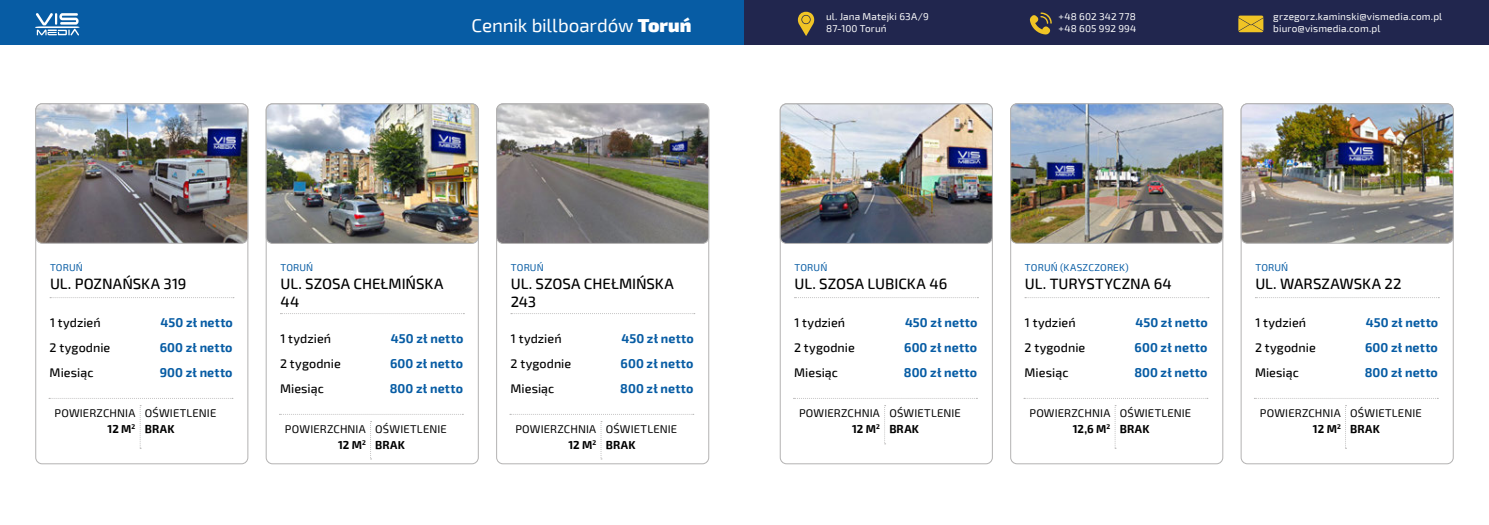
<style>
.page{position:relative;width:1489px;height:525px;background:#fff}
.page>*{position:absolute;margin:0;border:0;box-sizing:border-box;transform-origin:0 0}
.t1{font:18.75px "Exo 2";letter-spacing:-.01em;color:#fff}
.t2{font:500 15px/18px "Exo 2";color:#000}
.t3{font:700 12.5px/25.1px "Exo 2";letter-spacing:.01em;color:#075ca4;text-align:justify}
.t4{font:500 12.5px/25.1px "Exo 2";letter-spacing:.005em;color:#000}
.t5{font:11.25px/16.6px "Exo 2";letter-spacing:.015em;color:#000;text-align:right}
.t6{font:700 11.25px "Exo 2";letter-spacing:.025em;color:#000}
.t7{font:10px/12px "Exo 2";letter-spacing:.015em;color:#fff}
.t8{font:10px "Exo 2";letter-spacing:.015em;color:#075ca4}
.s1{font-weight:900}
.s2{font-weight:700}
</style>
<div class="page">
<div style="left:0;top:0;width:1488px;height:45px;background:#075ca4"></div>
<svg style="left:35px;top:13px;width:45px;height:22px"></svg>
<div style="left:744px;top:0;width:744px;height:45px;background:#21264e"></div>
<svg style="left:1238px;top:16px;width:25px;height:16px"></svg>
<svg style="left:1029px;top:12px;width:22px;height:23px"></svg>
<svg style="left:797px;top:12px;width:17px;height:24px"></svg>
<svg style="left:280px;top:313px;width:184px;height:1px"></svg>
<svg style="left:279px;top:414px;width:184px;height:1px"></svg>
<svg style="left:370px;top:421px;width:1px;height:38px"></svg>
<img style="left:266px;top:104px;width:212px;height:139px">
<div style="left:266px;top:104px;width:212px;height:139px;border:1px solid #b3b2b2;border-radius:6px"></div>
<svg style="left:794px;top:297px;width:184px;height:1px"></svg>
<svg style="left:793px;top:398px;width:184px;height:1px"></svg>
<svg style="left:884px;top:405px;width:1px;height:39px"></svg>
<img style="left:780px;top:104px;width:212px;height:139px">
<div style="left:780px;top:104px;width:212px;height:139px;border:1px solid #b3b2b2;border-radius:6px"></div>
<svg style="left:511px;top:313px;width:183px;height:1px"></svg>
<svg style="left:510px;top:414px;width:183px;height:1px"></svg>
<svg style="left:600px;top:421px;width:2px;height:38px"></svg>
<img style="left:496px;top:104px;width:212px;height:139px">
<div style="left:496px;top:104px;width:213px;height:139px;border:1px solid #b3b2b2;border-radius:6px"></div>
<svg style="left:50px;top:297px;width:184px;height:1px"></svg>
<svg style="left:49px;top:398px;width:184px;height:1px"></svg>
<svg style="left:140px;top:405px;width:1px;height:43px"></svg>
<img style="left:36px;top:105px;width:212px;height:138px">
<div style="left:35px;top:103px;width:213px;height:140px;border:1px solid #b3b2b2;border-radius:6px"></div>
<svg style="left:1024px;top:297px;width:184px;height:1px"></svg>
<svg style="left:1023px;top:398px;width:184px;height:1px"></svg>
<svg style="left:1114px;top:405px;width:1px;height:43px"></svg>
<img style="left:1010px;top:104px;width:212px;height:139px">
<div style="left:1010px;top:103px;width:212px;height:140px;border:1px solid #b3b2b2;border-radius:6px"></div>
<svg style="left:1255px;top:297px;width:184px;height:1px"></svg>
<svg style="left:1254px;top:398px;width:184px;height:1px"></svg>
<svg style="left:1345px;top:405px;width:1px;height:43px"></svg>
<img style="left:1240px;top:105px;width:212px;height:138px">
<div style="left:1240px;top:103px;width:213px;height:140px;border:1px solid #b3b2b2;border-radius:6px"></div>
<h1 class="t1" style="left:471px;top:13px;width:221px">Cennik billboardów <span class="s1">Toruń</span></h1>
<p class="t7" style="left:1058px;top:11px;width:79px">+48 602 342 778 +48 605 992 994</p>
<p class="t7" style="left:1273px;top:11px;width:170px">grzegorz.kaminski@vismedia.com.pl biuro@vismedia.com.pl</p>
<p class="t7" style="left:826px;top:11px;width:104px">ul. Jana Matejki 63A/9<br>87-100 Toruń</p>
<p class="t8" style="left:50px;top:260px;width:34px">TORUŃ</p>
<p class="t2" style="left:50px;top:274px;width:138px">UL. POZNAŃSKA 319</p>
<p class="t4" style="left:50px;top:309px;width:62px">1 tydzień<br>2 tygodnie<br>Miesiąc</p>
<p class="t3" style="left:160px;top:309px;width:75px">450 zł netto 600 zł netto 900 zł netto</p>
<p class="t5" style="left:55px;top:403px;width:82px">POWIERZCHNIA<br><span class="s2">12 M</span><sup>2</sup></p>
<p class="t5" style="left:145px;top:403px;width:73px">OŚWIETLENIE</p>
<p class="t6" style="left:145px;top:420px;width:31px">BRAK</p>
<p class="t8" style="left:280px;top:260px;width:34px">TORUŃ</p>
<p class="t2" style="left:280px;top:274px;width:164px">UL. SZOSA CHEŁMIŃSKA<br>44</p>
<p class="t4" style="left:280px;top:325px;width:62px">1 tydzień<br>2 tygodnie<br>Miesiąc</p>
<p class="t3" style="left:390px;top:325px;width:75px">450 zł netto 600 zł netto 800 zł netto</p>
<p class="t5" style="left:285px;top:419px;width:82px">POWIERZCHNIA<br><span class="s2">12 M</span><sup>2</sup></p>
<p class="t5" style="left:375px;top:419px;width:73px">OŚWIETLENIE</p>
<p class="t6" style="left:375px;top:436px;width:31px">BRAK</p>
<p class="t8" style="left:511px;top:260px;width:34px">TORUŃ</p>
<p class="t2" style="left:511px;top:274px;width:164px">UL. SZOSA CHEŁMIŃSKA<br>243</p>
<p class="t4" style="left:510px;top:325px;width:62px">1 tydzień<br>2 tygodnie<br>Miesiąc</p>
<p class="t3" style="left:620px;top:325px;width:75px">450 zł netto 600 zł netto 800 zł netto</p>
<p class="t5" style="left:515px;top:419px;width:82px">POWIERZCHNIA<br><span class="s2">12 M</span><sup>2</sup></p>
<p class="t5" style="left:605px;top:419px;width:73px">OŚWIETLENIE</p>
<p class="t6" style="left:605px;top:436px;width:31px">BRAK</p>
<p class="t8" style="left:794px;top:260px;width:34px">TORUŃ</p>
<p class="t2" style="left:794px;top:274px;width:154px">UL. SZOSA LUBICKA 46</p>
<p class="t4" style="left:794px;top:309px;width:62px">1 tydzień<br>2 tygodnie<br>Miesiąc</p>
<p class="t3" style="left:903px;top:309px;width:75px">450 zł netto 600 zł netto 800 zł netto</p>
<p class="t5" style="left:799px;top:403px;width:82px">POWIERZCHNIA<br><span class="s2">12 M</span><sup>2</sup></p>
<p class="t5" style="left:889px;top:403px;width:73px">OŚWIETLENIE</p>
<p class="t6" style="left:889px;top:420px;width:31px">BRAK</p>
<p class="t8" style="left:1024px;top:260px;width:105px">TORUŃ (KASZCZOREK)</p>
<p class="t2" style="left:1024px;top:274px;width:148px">UL. TURYSTYCZNA 64</p>
<p class="t4" style="left:1024px;top:309px;width:62px">1 tydzień<br>2 tygodnie<br>Miesiąc</p>
<p class="t3" style="left:1134px;top:309px;width:75px">450 zł netto 600 zł netto 800 zł netto</p>
<p class="t5" style="left:1029px;top:403px;width:82px">POWIERZCHNIA<br><span class="s2">12,6 M</span><sup>2</sup></p>
<p class="t5" style="left:1119px;top:403px;width:73px">OŚWIETLENIE</p>
<p class="t6" style="left:1119px;top:420px;width:31px">BRAK</p>
<p class="t8" style="left:1255px;top:260px;width:34px">TORUŃ</p>
<p class="t2" style="left:1255px;top:274px;width:148px">UL. WARSZAWSKA 22</p>
<p class="t4" style="left:1254px;top:309px;width:62px">1 tydzień<br>2 tygodnie<br>Miesiąc</p>
<p class="t3" style="left:1364px;top:309px;width:75px">450 zł netto 600 zł netto 800 zł netto</p>
<p class="t5" style="left:1259px;top:403px;width:82px">POWIERZCHNIA<br><span class="s2">12 M</span><sup>2</sup></p>
<p class="t5" style="left:1350px;top:403px;width:73px">OŚWIETLENIE</p>
<p class="t6" style="left:1350px;top:420px;width:31px">BRAK</p>
</div>
